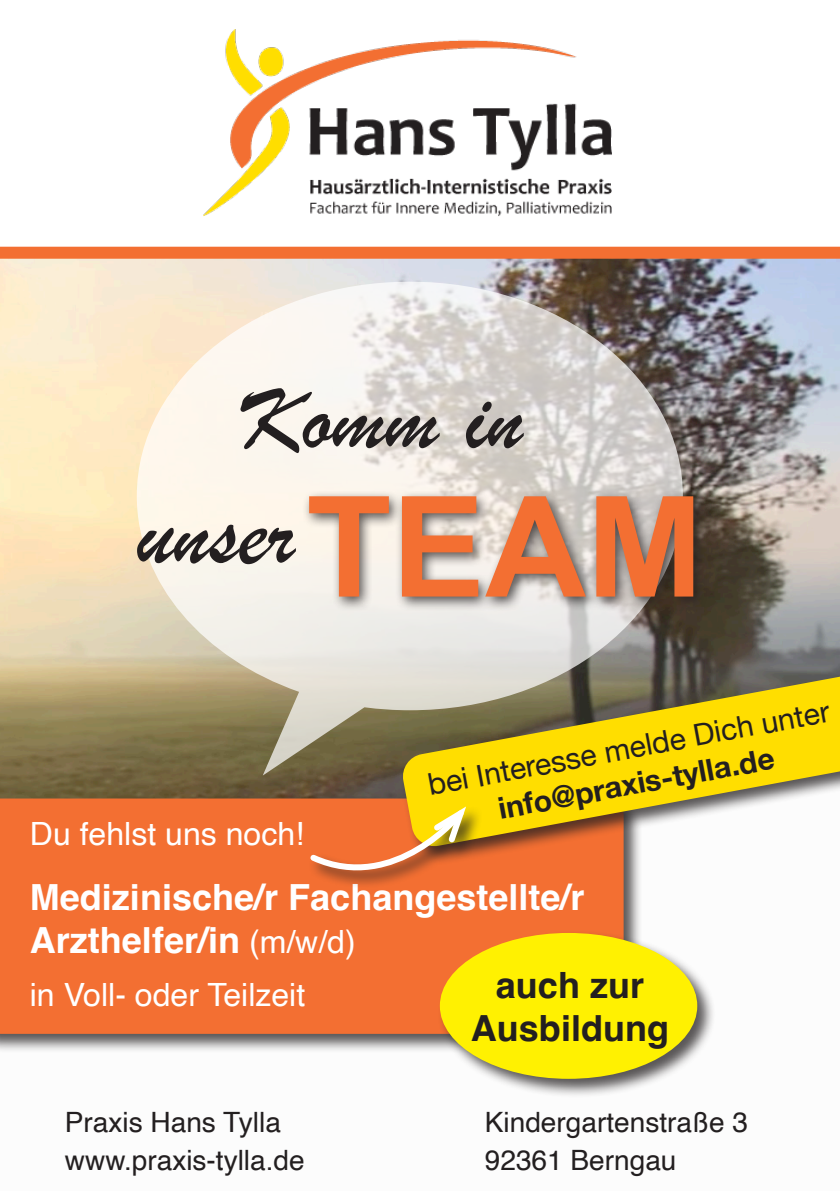
<style>
.page{position:relative;width:840px;height:1191px;background:#fff}
.page>*{position:absolute;margin:0;border:0;box-sizing:border-box;transform-origin:0 0}
.t1{font:700 140px "Arial";color:#f36f32}
.t2{font:96px "Brush Script";color:#231f20}
.t3{font:700 36px "Helvetica";color:#fff}
.t4{font:700 36px/43.2px "Helvetica";color:#231f20;text-align:center}
.t5{font:32px "Helvetica";color:#fff}
.t6{font:30px "Helvetica Neue";color:#231f20}
.t7{font:700 30px "Helvetica Neue";color:#231f20}
.t8{font:28px "Helvetica";color:#231f20}
.s1{font-weight:400;font-size:32px}
</style>
<div class="page">
<img style="left:0;top:259px;width:839px;height:500px">
<svg style="left:0;top:759px;width:400px;height:36px;background:#6c5d3d"></svg>
<img style="left:203px;top:29px;width:409px;height:188px">
<div style="left:0;top:795px;width:642px;height:257px;background:#231f20;opacity:.75"></div>
<div style="left:0;top:798px;width:623px;height:235px;background:#f36f32"></div>
<div style="left:400px;top:669px;width:439px;height:196px;background:#231f20;opacity:.75"></div>
<svg style="left:401px;top:669px;width:438px;height:179px;fill:#ffde00"></svg>
<div style="left:0;top:247px;width:839px;height:12px;background:#f36f32"></div>
<svg style="left:137px;top:282px;width:545px;height:493px;background:#d2cab2"></svg>
<div style="left:302px;top:490px;width:405px;height:121px;background:#231f20;opacity:.75"></div>
<div style="left:308px;top:805px;width:175px;height:84px;background:#231f20;opacity:.75"></div>
<svg style="left:305px;top:799px;width:166px;height:95px;background:#e8823b"></svg>
<div style="left:436px;top:930px;width:279px;height:167px;background:#231f20;opacity:.75"></div>
<div style="left:439px;top:933px;width:258px;height:145px;background:#fff101;border-radius:50%"></div>
<p class="t2" style="left:240px;top:355px;width:283px">Komm in</p>
<p class="t2" style="left:137px;top:470px;width:160px">unser</p>
<p class="t1" style="left:306px;top:455px;width:398px">TEAM</p>
<p class="t6" style="left:424px;top:762px;width:409px;rotate:-10deg">bei Interesse melde Dich unter</p>
<p class="t7" style="left:494px;top:784px;width:281px;rotate:-10deg">info@praxis-tylla.de</p>
<p class="t5" style="left:30px;top:809px;width:275px">Du fehlst uns noch!</p>
<p class="t3" style="left:30px;top:875px;width:556px">Medizinische/r Fachangestellte/r</p>
<p class="t3" style="left:30px;top:918px;width:327px">Arzthelfer/in <span class="s1">(m/w/d)</span></p>
<p class="t5" style="left:30px;top:970px;width:277px">in Voll- oder Teilzeit</p>
<p class="t4" style="left:470px;top:967px;width:200px">auch zur<br>Ausbildung</p>
<p class="t8" style="left:65px;top:1100px;width:217px">Praxis Hans Tylla</p>
<p class="t8" style="left:65px;top:1138px;width:241px">www.praxis-tylla.de</p>
<p class="t8" style="left:484px;top:1100px;width:265px">Kindergartenstraße 3</p>
<p class="t8" style="left:484px;top:1138px;width:193px">92361 Berngau</p>
</div>
